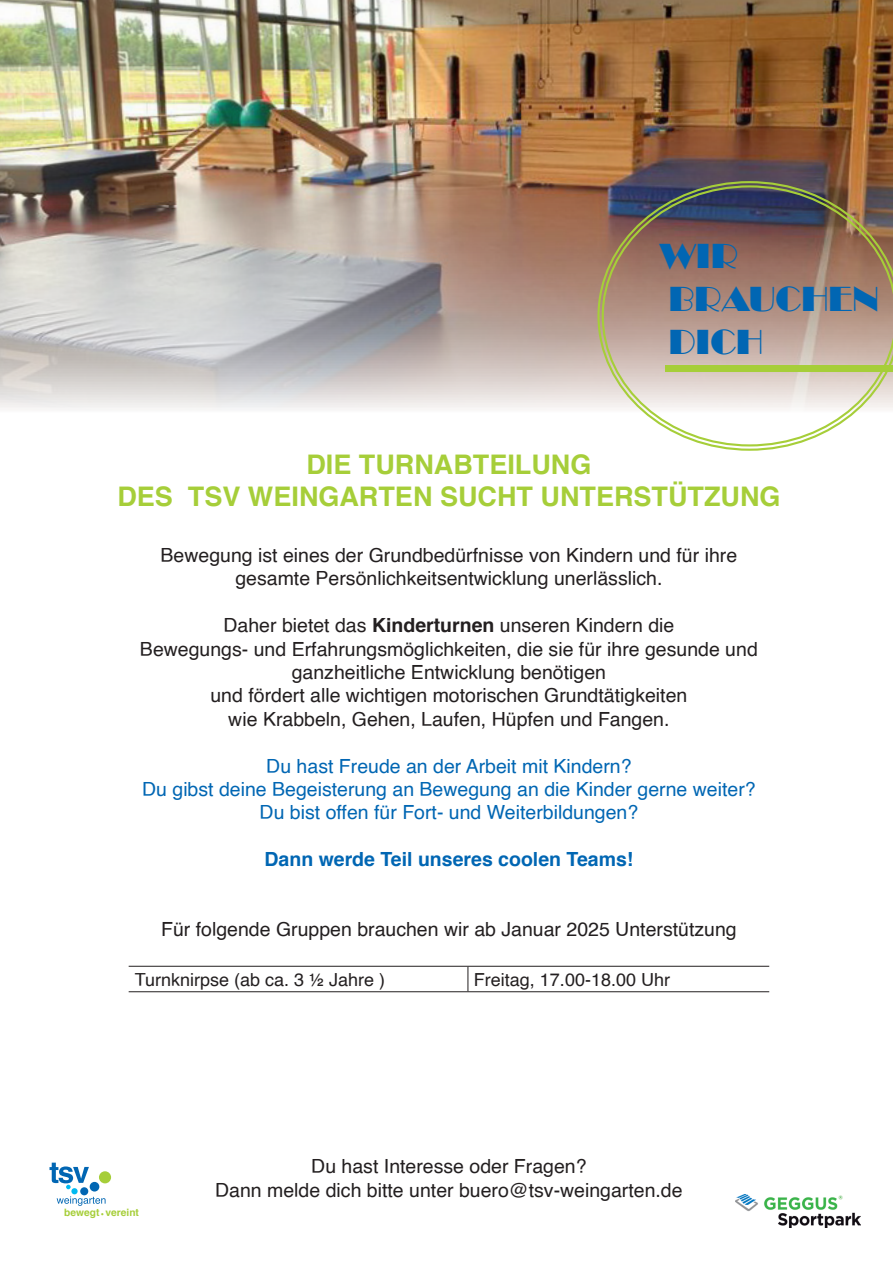
<style>
.page{position:relative;width:893px;height:1263px;background:#fff}
.page>*{position:absolute;margin:0;border:0;box-sizing:border-box;transform-origin:0 0}
.t1{font:36px/43.2px "Broadway";color:#0166b3}
.t2{font:700 27px "Helvetica";color:#a6ce39}
.t3{font:19.5px "Helvetica";color:#231f20}
.t4{font:19.5px/23.4px "Helvetica";color:#0166b3;text-align:center}
.t5{font:700 19.5px "Helvetica";color:#0166b3}
.t6{font:18px "Helvetica";color:#231f20}
.t7{font:700 10.2px "Helvetica";color:#a6ce39}
.t8{font:8.4px "Minion Pro";color:#a6ce39}
.s1{font-weight:700}
</style>
<div class="page">
<img style="left:0;top:0;width:893px;height:408px">
<svg style="left:57px;top:1196px;width:49px;height:10px"></svg>
<svg style="left:50px;top:1162px;width:39px;height:27px"></svg>
<div style="left:71px;top:1188px;width:7px;height:6px;background:#00baf1;border-radius:50%"></div>
<div style="left:80px;top:1187px;width:8px;height:8px;background:#0166b3;border-radius:50%"></div>
<div style="left:90px;top:1182px;width:9px;height:9px;background:#0166b3;border-radius:50%"></div>
<div style="left:99px;top:1171px;width:12px;height:12px;background:#a6ce39;border-radius:50%"></div>
<img style="left:736px;top:1194px;width:125px;height:34px">
<hr style="left:129px;top:966px;width:339px;height:1px;background:#231f20">
<hr style="left:468px;top:966px;width:301px;height:1px;background:#231f20">
<svg style="left:468px;top:967px;width:1px;height:24px"></svg>
<hr style="left:129px;top:991px;width:339px;height:1px;background:#231f20">
<hr style="left:468px;top:991px;width:301px;height:1px;background:#231f20">
<svg style="left:597px;top:181px;width:296px;height:270px"></svg>
<svg style="left:602px;top:185px;width:291px;height:261px;background:#af9d92"></svg>
<div style="left:666px;top:366px;width:227px;height:6px;background:#a6ce39"></div>
<p class="t1" style="left:659px;top:234px;width:221px">WIR<br>BRAUCHEN</p>
<p class="t1" style="left:668px;top:321px;width:96px">DICH</p>
<p class="t2" style="left:306px;top:442px;width:286px">DIE TURNABTEILUNG</p>
<p class="t2" style="left:117px;top:475px;width:665px">DES TSV WEINGARTEN SUCHT UNTERSTÜTZUNG</p>
<p class="t3" style="left:161px;top:540px;width:578px">Bewegung ist eines der Grundbedürfnisse von Kindern und für ihre</p>
<p class="t3" style="left:235px;top:563px;width:428px">gesamte Persönlichkeitsentwicklung unerlässlich.</p>
<p class="t3" style="left:223px;top:610px;width:452px">Daher bietet das <span class="s1">Kinderturnen</span> unseren Kindern die</p>
<p class="t3" style="left:140px;top:634px;width:619px">Bewegungs- und Erfahrungsmöglichkeiten, die sie für ihre gesunde und</p>
<p class="t3" style="left:292px;top:657px;width:316px">ganzheitliche Entwicklung benötigen</p>
<p class="t3" style="left:210px;top:680px;width:478px">und fördert alle wichtigen motorischen Grundtätigkeiten</p>
<p class="t3" style="left:228px;top:704px;width:443px">wie Krabbeln, Gehen, Laufen, Hüpfen und Fangen.</p>
<p class="t4" style="left:142px;top:755px;width:615px">Du hast Freude an der Arbeit mit Kindern?<br>Du gibst deine Begeisterung an Bewegung an die Kinder gerne weiter?</p>
<p class="t4" style="left:260px;top:801px;width:380px">Du bist offen für Fort- und Weiterbildungen?</p>
<p class="t5" style="left:265px;top:844px;width:370px">Dann werde Teil unseres coolen Teams!</p>
<p class="t3" style="left:161px;top:914px;width:577px">Für folgende Gruppen brauchen wir ab Januar 2025 Unterstützung</p>
<p class="t6" style="left:135px;top:965px;width:252px">Turnknirpse (ab ca. 3 ½ Jahre )</p>
<p class="t6" style="left:474px;top:965px;width:198px">Freitag, 17.00-18.00 Uhr</p>
<p class="t7" style="left:64px;top:1204px;width:37px">bewegt</p>
<p class="t8" style="left:101px;top:1207px;width:5px">•</p>
<p class="t7" style="left:106px;top:1204px;width:35px">vereint</p>
<p class="t3" style="left:311px;top:1151px;width:277px">Du hast Interesse oder Fragen?</p>
<p class="t3" style="left:215px;top:1175px;width:469px">Dann melde dich bitte unter buero@tsv-weingarten.de</p>
</div>
